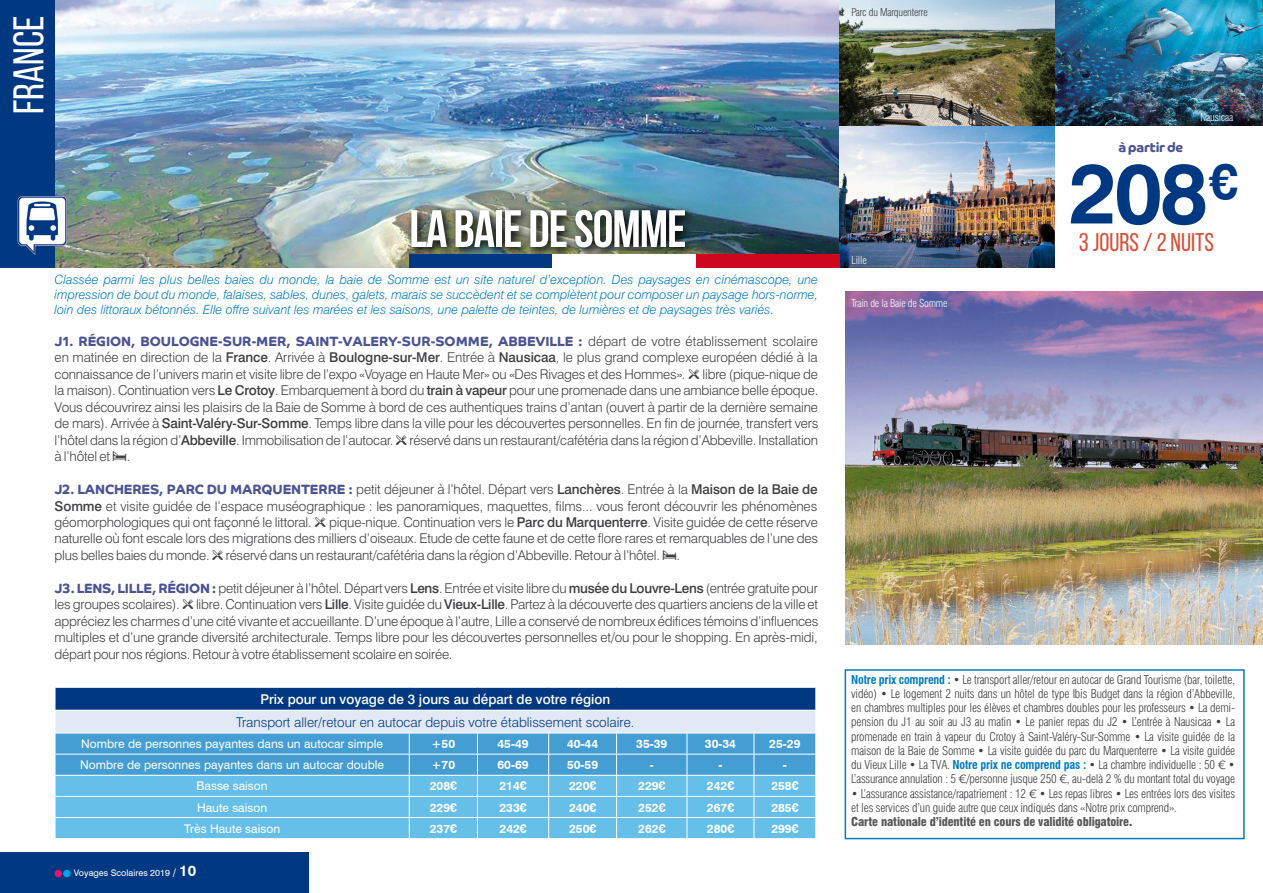
<style>
.page{position:relative;width:1263px;height:893px;background:#fff}
.page>*{position:absolute;margin:0;border:0;box-sizing:border-box;transform-origin:0 0}
.t1{font:700 84.75px "Swiss 721 BT";color:#003882}
.t2{font:700 52.5px "Bebas Neue";letter-spacing:-.02em;color:#fff}
.t3{font:700 49.35px "Swiss 721 BT";color:#003882}
.t4{font:42.9px "Bebas Neue";color:#fff}
.t5{font:25.65px "Bebas Neue";color:#d65038}
.t6{font:300 13.5px/16.5px "Swiss 721 BT";letter-spacing:-.015em;color:#3e3d40;text-align:justify}
.t7{font:700 13.5px "Co Headline Corp";color:#4b5394}
.t8{font:300 13.5px "Swiss 721 BT";color:#003882}
.t9{font:500 13.5px "Swiss 721 BT";color:#fff}
.t10{font:italic 300 12.75px/15px "Swiss 721 BT";color:#007cc3;text-align:justify}
.t11{font:300 condensed 12px/14.2px "Swiss 721 BT";letter-spacing:-.015em;color:#3e3d40;text-align:justify}
.t12{font:12px "Swiss 721 BT";color:#fff}
.t13{font:700 12px "Swiss 721 BT";color:#fff}
.t14{font:900 condensed 12px "Swiss 721 BT";letter-spacing:-.015em;color:#58585a}
.t15{font:300 condensed 10.5px "Swiss 721 BT";letter-spacing:-.015em;color:#fff}
.t16{font:300 condensed 10.5px "Swiss 721 BT";letter-spacing:-.015em;color:#3e3d40}
.t17{font:9px "Swiss 721 BT";color:#fff}
.s1{font-family:"Swiss 721 BT";font-weight:300;color:#3e3d40}
.s2{font-weight:500}
.s3{font-family:"Communications P01";font-weight:400}
.s4{font-family:"Co Headline Corp";font-weight:700;color:#4b5394}
.s5{font-weight:700;font-size:10.5px}
.s6{font-weight:700;font-size:15px}
.s7{font-weight:700;color:#007cc3}
.s8{font-family:"Co Headline Corp";font-stretch:normal}
</style>
<div class="page">
<img style="left:845px;top:291px;width:418px;height:353px">
<img style="left:55px;top:0;width:784px;height:268px">
<img style="left:1054px;top:0;width:209px;height:126px">
<img style="left:407px;top:205px;width:289px;height:54px">
<svg style="left:55px;top:688px;width:761px;height:150px;background:#66abd6"></svg>
<hr style="left:55px;top:710px;width:354px;height:1px;background:#fff">
<hr style="left:409px;top:710px;width:68px;height:1px;background:#fff">
<hr style="left:477px;top:710px;width:72px;height:1px;background:#fff">
<hr style="left:549px;top:710px;width:68px;height:1px;background:#fff">
<hr style="left:617px;top:710px;width:70px;height:1px;background:#fff">
<hr style="left:687px;top:710px;width:67px;height:1px;background:#fff">
<hr style="left:754px;top:710px;width:62px;height:1px;background:#fff">
<div style="left:0;top:0;width:55px;height:268px;background:#003882"></div>
<img style="left:839px;top:126px;width:215px;height:142px">
<img style="left:839px;top:0;width:215px;height:126px">
<div style="left:845px;top:669px;width:400px;height:170px;border:2px solid #007cc3"></div>
<div style="left:409px;top:255px;width:143px;height:13px;background:#003882"></div>
<div style="left:552px;top:255px;width:144px;height:13px;background:#fff"></div>
<div style="left:696px;top:255px;width:143px;height:13px;background:#cd071e"></div>
<img style="left:17px;top:195px;width:54px;height:60px">
<div style="left:0;top:853px;width:309px;height:40px;background:#003882"></div>
<div style="left:55px;top:870px;width:7px;height:7px;background:#e41270;border-radius:50%"></div>
<div style="left:63px;top:870px;width:8px;height:7px;background:#00a7e3;border-radius:50%"></div>
<h3 class="t4" style="left:5px;top:114px;width:100px;rotate:-90deg">FRANCE</h3>
<h2 class="t2" style="left:409px;top:200px;width:279px">LA BAIE DE SOMME</h2>
<p class="t10" style="left:55px;top:272px;width:765px">Classée parmi les plus belles baies du monde, la baie de Somme est un site naturel d’exception. Des paysages en cinémascope, une impression de bout du monde, falaises, sables, dunes, galets, marais se succèdent et se complètent pour composer un paysage hors-norme, loin des littoraux bétonnés. Elle offre suivant les marées et les saisons, une palette de teintes, de lumières et de paysages très variés.</p>
<p class="t7" style="left:55px;top:332px;width:765px">J1. RÉGION, BOULOGNE-SUR-MER, SAINT-VALERY-SUR-SOMME, ABBEVILLE : <span class="s1">départ de votre établissement scolaire</span></p>
<p class="t6" style="left:55px;top:349px;width:765px">en matinée en direction de la <span class="s2">France</span>. Arrivée à <span class="s2">Boulogne-sur-Mer</span>. Entrée à <span class="s2">Nausicaa</span>, le plus grand complexe européen dédié à la connaissance de l’univers marin et visite libre de l’expo «Voyage en Haute Mer» ou «Des Rivages et des Hommes». <span class="s3">h</span> libre (pique-nique de la maison). Continuation vers <span class="s2">Le Crotoy</span>. Embarquement à bord du <span class="s2">train à vapeur</span> pour une promenade dans une ambiance belle époque.<br>Vous découvrirez ainsi les plaisirs de la Baie de Somme à bord de ces authentiques trains d’antan (ouvert à partir de la dernière semaine de mars). Arrivée à <span class="s2">Saint-Valéry-Sur-Somme</span>. Temps libre dans la ville pour les découvertes personnelles. En fin de journée, transfert vers l’hôtel dans la région d’<span class="s2">Abbeville</span>. Immobilisation de l’autocar. <span class="s3">h</span> réservé dans un restaurant/cafétéria dans la région d’Abbeville. Installation à l’hôtel et <span class="s3">x</span>.</p>
<p class="t6" style="left:55px;top:481px;width:765px"><span class="s4">J2. LANCHERES, PARC DU MARQUENTERRE :</span> petit déjeuner à l’hôtel. Départ vers <span class="s2">Lanchères</span>. Entrée à la <span class="s2">Maison de la Baie de Somme</span> et visite guidée de l’espace muséographique : les panoramiques, maquettes, films... vous feront découvrir les phénomènes géomorphologiques qui ont façonné le littoral. <span class="s3">h</span> pique-nique. Continuation vers le <span class="s2">Parc du Marquenterre</span>. Visite guidée de cette réserve naturelle où font escale lors des migrations des milliers d’oiseaux. Etude de cette faune et de cette flore rares et remarquables de l’une des plus belles baies du monde. <span class="s3">h</span> réservé dans un restaurant/cafétéria dans la région d’Abbeville. Retour à l’hôtel. <span class="s3">x</span>.</p>
<p class="t6" style="left:55px;top:580px;width:765px"><span class="s4">J3. LENS, LILLE, RÉGION :</span> petit déjeuner à l’hôtel. Départ vers <span class="s2">Lens</span>. Entrée et visite libre du <span class="s2">musée du Louvre-Lens</span> (entrée gratuite pour les groupes scolaires). <span class="s3">h</span> libre. Continuation vers <span class="s2">Lille</span>. Visite guidée du <span class="s2">Vieux-Lille</span>. Partez à la découverte des quartiers anciens de la ville et appréciez les charmes d’une cité vivante et accueillante. D’une époque à l’autre, Lille a conservé de nombreux édifices témoins d’influences multiples et d’une grande diversité architecturale. Temps libre pour les découvertes personnelles et/ou pour le shopping. En après-midi, départ pour nos régions. Retour à votre établissement scolaire en soirée.</p>
<p class="t9" style="left:260px;top:691px;width:351px">Prix pour un voyage de 3 jours au départ de votre région</p>
<p class="t8" style="left:236px;top:714px;width:400px">Transport aller/retour en autocar depuis votre établissement scolaire.</p>
<p class="t12" style="left:81px;top:737px;width:303px">Nombre de personnes payantes dans un autocar simple</p>
<p class="t13" style="left:432px;top:737px;width:25px">+50</p>
<p class="t13" style="left:497px;top:737px;width:33px">45-49</p>
<p class="t13" style="left:567px;top:737px;width:33px">40-44</p>
<p class="t13" style="left:636px;top:737px;width:33px">35-39</p>
<p class="t13" style="left:705px;top:737px;width:33px">30-34</p>
<p class="t13" style="left:769px;top:737px;width:33px">25-29</p>
<p class="t12" style="left:80px;top:758px;width:305px">Nombre de personnes payantes dans un autocar double</p>
<p class="t13" style="left:432px;top:758px;width:25px">+70</p>
<p class="t13" style="left:497px;top:758px;width:33px">60-69</p>
<p class="t13" style="left:567px;top:758px;width:33px">50-59</p>
<p class="t13" style="left:650px;top:758px;width:6px">-</p>
<p class="t13" style="left:718px;top:758px;width:6px">-</p>
<p class="t13" style="left:783px;top:758px;width:6px">-</p>
<p class="t12" style="left:197px;top:779px;width:73px">Basse saison</p>
<p class="t13" style="left:430px;top:779px;width:29px">208€</p>
<p class="t13" style="left:499px;top:779px;width:29px">214€</p>
<p class="t13" style="left:569px;top:779px;width:29px">220€</p>
<p class="t13" style="left:638px;top:779px;width:29px">229€</p>
<p class="t13" style="left:707px;top:779px;width:29px">242€</p>
<p class="t13" style="left:771px;top:779px;width:29px">258€</p>
<p class="t12" style="left:197px;top:800px;width:72px">Haute saison</p>
<p class="t13" style="left:430px;top:800px;width:29px">229€</p>
<p class="t13" style="left:499px;top:800px;width:29px">233€</p>
<p class="t13" style="left:569px;top:800px;width:29px">240€</p>
<p class="t13" style="left:638px;top:800px;width:29px">252€</p>
<p class="t13" style="left:707px;top:800px;width:29px">267€</p>
<p class="t13" style="left:771px;top:800px;width:29px">285€</p>
<p class="t12" style="left:184px;top:821px;width:97px">Très Haute saison</p>
<p class="t13" style="left:430px;top:821px;width:29px">237€</p>
<p class="t13" style="left:499px;top:821px;width:29px">242€</p>
<p class="t13" style="left:569px;top:821px;width:29px">250€</p>
<p class="t13" style="left:638px;top:821px;width:29px">262€</p>
<p class="t13" style="left:707px;top:821px;width:29px">280€</p>
<p class="t13" style="left:771px;top:821px;width:29px">299€</p>
<p class="t17" style="left:74px;top:867px;width:124px">Voyages Scolaires 2019 <span class="s5">/</span> <span class="s6">10</span></p>
<p class="t16" style="left:851px;top:6px;width:78px">Parc du Marquenterre</p>
<p class="t15" style="left:851px;top:254px;width:17px">Lille</p>
<p class="t15" style="left:851px;top:297px;width:98px">Train de la Baie de Somme</p>
<p class="t7" style="left:1118px;top:139px;width:66px">à partir de</p>
<p class="t15" style="left:1200px;top:110px;width:34px">Nausicaa</p>
<h3 class="t3" style="left:1210px;top:153px;width:30px">€</h3>
<h1 class="t1" style="left:1069px;top:142px;width:141px">208</h1>
<h3 class="t5" style="left:1079px;top:229px;width:137px">3 JOURS / 2 NUITS</h3>
<p class="t11" style="left:851px;top:672px;width:385px"><span class="s7">Notre prix comprend :</span> • Le transport aller/retour en autocar de Grand Tourisme (bar, toilette, vidéo) • Le logement 2 nuits dans un hôtel de type Ibis Budget dans la région d’Abbeville, en chambres multiples pour les élèves et chambres doubles pour les professeurs • La demi&shy;pension du J1 au soir au J3 au matin • Le panier repas du J2 • L’entrée à Nausicaa • La promenade en train à vapeur du Crotoy à Saint-Valéry-Sur-Somme • La visite guidée de la maison de la Baie de Somme • La visite guidée du parc du Marquenterre • La visite guidée du Vieux Lille • La TVA. <span class="s7">Notre prix ne comprend pas :</span> • La chambre individuelle : 50 <span class="s8">€</span> • L’assurance annulation : 5 <span class="s8">€</span>/personne jusque 250 <span class="s8">€</span>, au-delà 2 % du montant total du voyage</p>
<p class="t11" style="left:851px;top:786px;width:385px">• L’assurance assistance/rapatriement : 12 <span class="s8">€</span> • Les repas libres • Les entrées lors des visites et les services d’un guide autre que ceux indiqués dans «Notre prix comprend».</p>
<p class="t14" style="left:851px;top:814px;width:283px">Carte nationale d’identité en cours de validité obligatoire.</p>
</div>
